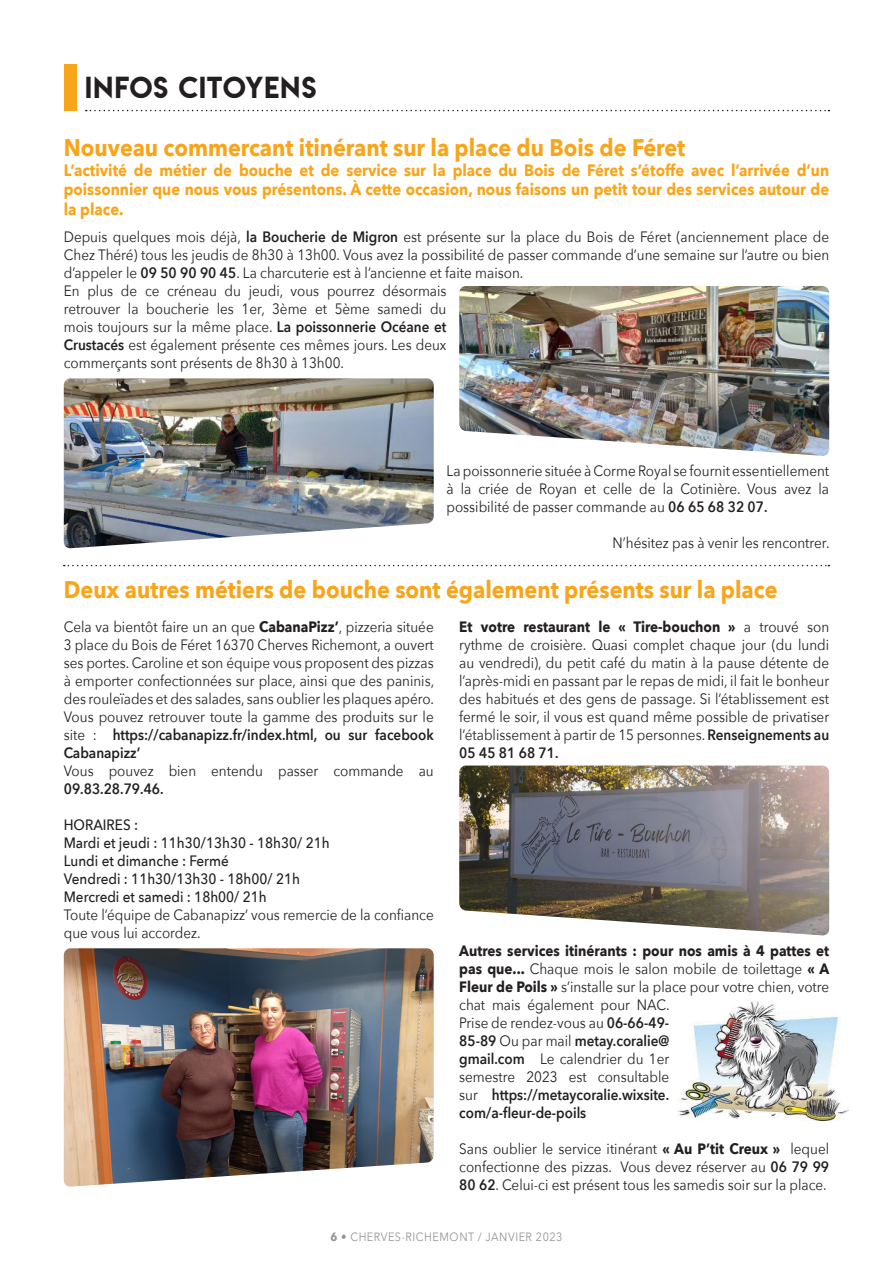
<style>
.page{position:relative;width:893px;height:1263px;background:#fff}
.page>*{position:absolute;margin:0;border:0;box-sizing:border-box;transform-origin:0 0}
.t1{font:27px "Lemon Milk";letter-spacing:.035em;color:#231f20}
.t2{font:700 24px "Avenir Next";color:#f9a51b;scale:.9 1}
.t3{font:700 16.5px/19.8px "Avenir Next";color:#f9a51b;text-align:justify;scale:.9 1}
.t4{font:15px/18px "Avenir Next";color:#231f20;text-align:justify;scale:.9 1}
.t5{font:500 15px "Avenir Next";color:#231f20;scale:.9 1}
.t6{font:600 15px/18px "Avenir Next";color:#231f20;text-align:justify;scale:.9 1}
.t7{font:12px "Avenir Next";letter-spacing:.05em;color:#939598;scale:.9 1}
.s1{font-weight:600}
.s2{font-weight:700}
.s3{font-weight:400}
</style>
<div class="page">
<svg style="left:86px;top:110px;width:743px;height:1px"></svg>
<svg style="left:64px;top:565px;width:765px;height:1px"></svg>
<div style="left:64px;top:64px;width:13px;height:47px;background:#f9a51b"></div>
<img style="left:459px;top:286px;width:370px;height:170px">
<img style="left:459px;top:765px;width:370px;height:171px">
<img style="left:64px;top:378px;width:370px;height:170px">
<img style="left:64px;top:948px;width:370px;height:239px">
<img style="left:678px;top:1001px;width:170px;height:120px">
<p class="t1" style="left:85px;top:68px;width:233px">INFOS CITOYENS</p>
<p class="t2" style="left:64px;top:127px;width:692px">Nouveau commercant itinérant sur la place du Bois de Féret</p>
<p class="t3" style="left:64px;top:160px;width:852px">L’activité de métier de bouche et de service sur la place du Bois de Féret s’étoffe avec l’arrivée d’un poissonnier que nous vous présentons. À cette occasion, nous faisons un petit tour des services autour de la place.</p>
<p class="t4" style="left:64px;top:227px;width:852px">Depuis quelques mois déjà, <span class="s1">la Boucherie de Migron</span> est présente sur la place du Bois de Féret (anciennement place de Chez Théré) tous les jeudis de 8h30 à 13h00. Vous avez la possibilité de passer commande d’une semaine sur l’autre ou bien d’appeler le <span class="s1">09 50 90 90 45</span>. La charcuterie est à l’ancienne et faite maison.</p>
<p class="t4" style="left:64px;top:281px;width:427px">En plus de ce créneau du jeudi, vous pourrez désormais retrouver la boucherie les 1er, 3ème et 5ème samedi du mois toujours sur la même place. <span class="s1">La poissonnerie Océane et Crustacés</span> est également présente ces mêmes jours. Les deux commerçants sont présents de 8h30 à 13h00.</p>
<p class="t4" style="left:446px;top:461px;width:427px">La poissonnerie située à Corme Royal se fournit essentiellement à la criée de Royan et celle de la Cotinière. Vous avez la possibilité de passer commande au <span class="s1">06 65 68 32 07.</span></p>
<p class="t4" style="left:613px;top:533px;width:243px">N’hésitez pas à venir les rencontrer.</p>
<p class="t2" style="left:64px;top:569px;width:795px">Deux autres métiers de bouche sont également présents sur la place</p>
<p class="t4" style="left:64px;top:617px;width:413px">Cela va bientôt faire un an que <span class="s2">CabanaPizz’</span>, pizzeria située 3 place du Bois de Féret 16370 Cherves Richemont, a ouvert ses portes. Caroline et son équipe vous proposent des pizzas à emporter confectionnées sur place, ainsi que des paninis, des rouleïades et des salades, sans oublier les plaques apéro.</p>
<p class="t6" style="left:64px;top:707px;width:413px"><span class="s3">Vous pouvez retrouver toute la gamme des produits sur le site :</span> https://cabanapizz.fr/index.html, ou sur facebook Cabanapizz’</p>
<p class="t4" style="left:64px;top:761px;width:413px">Vous pouvez bien entendu passer commande au<br><span class="s1">09.83.28.79.46.</span></p>
<p class="t5" style="left:64px;top:812px;width:84px">HORAIRES :</p>
<p class="t5" style="left:64px;top:830px;width:297px">Mardi et jeudi : 11h30/13h30 - 18h30/ 21h</p>
<p class="t5" style="left:64px;top:848px;width:185px">Lundi et dimanche : Fermé</p>
<p class="t5" style="left:64px;top:866px;width:264px">Vendredi : 11h30/13h30 - 18h00/ 21h</p>
<p class="t5" style="left:64px;top:884px;width:227px">Mercredi et samedi : 18h00/ 21h</p>
<p class="t4" style="left:64px;top:905px;width:413px">Toute l’équipe de Cabanapizz’ vous remercie de la confiance que vous lui accordez.</p>
<p class="t4" style="left:459px;top:617px;width:413px"><span class="s2">Et votre restaurant le « Tire-bouchon »</span> a trouvé son rythme de croisière. Quasi complet chaque jour (du lundi au vendredi), du petit café du matin à la pause détente de l’après-midi en passant par le repas de midi, il fait le bonheur des habitués et des gens de passage. Si l’établissement est fermé le soir, il vous est quand même possible de privatiser l’établissement à partir de 15 personnes. <span class="s1">Renseignements au 05 45 81 68 71.</span></p>
<p class="t4" style="left:459px;top:941px;width:413px;text-align:left"><span class="s2">Autres services itinérants : pour nos amis à 4 pattes et pas que...</span> Chaque mois le salon mobile de toilettage <span class="s2">« A Fleur de Poils »</span> s’installe sur la place pour votre chien, votre chat mais également pour NAC.<br>Prise de rendez-vous au <span class="s1">06-66-49-<br>85-89</span> Ou par mail <span class="s1">metay.coralie@<br>gmail.com</span> Le calendrier du 1er<br>semestre 2023 est consultable<br>sur <span class="s1">https://metaycoralie.wixsite.<br>com/a-fleur-de-poils</span></p>
<p class="t4" style="left:459px;top:1139px;width:413px">Sans oublier le service itinérant <span class="s2">« Au P’tit Creux »</span> lequel confectionne des pizzas. Vous devez réserver au <span class="s1">06 79 99<br>80 62</span>. Celui-ci est présent tous les samedis soir sur la place.</p>
<p class="t7" style="left:330px;top:1227px;width:259px"><span class="s2">6</span> • CHERVES-RICHEMONT / JANVIER 2023</p>
</div>
